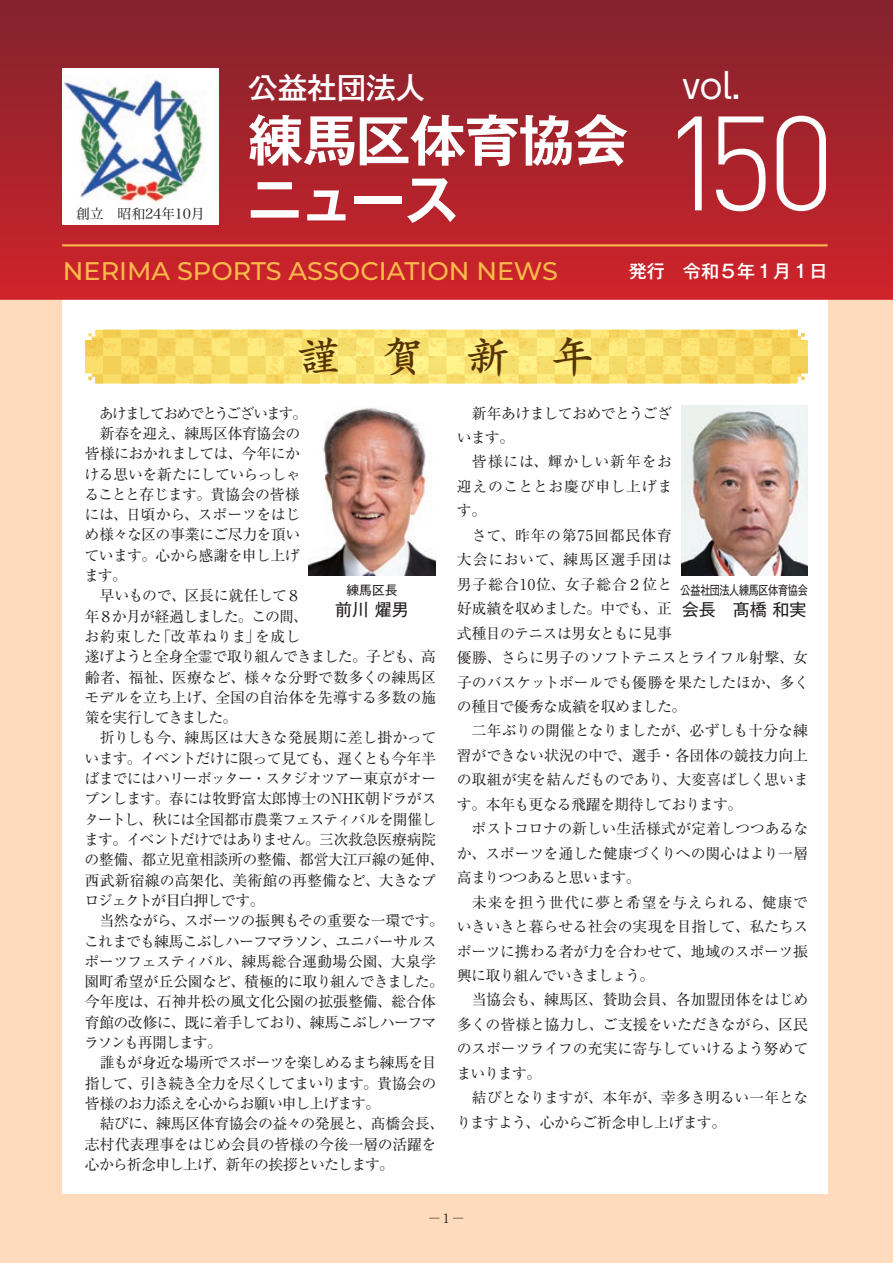
<style>
.page{position:relative;width:893px;height:1263px;background:#fddbbc}
.page>*{position:absolute;margin:0;border:0;box-sizing:border-box;transform-origin:0 0}
.t1{font:300 131.85px "DIN Pro";color:#fff}
.t2{font:700 55.35px/59.4px "Gothic MB101 Pr 6 N De";letter-spacing:-.02em;color:#fff}
.t3{font:42.45px "Greco Std DB";color:#563305}
.t4{font:34.05px "UD Shin Go Pr 6 N";color:#fff}
.t5{font:500 29.7px "Gothic MB101 Pr 6 N";letter-spacing:-.005em;color:#fff}
.t6{font:500 25.5px "Montserrat";color:#fcb94b}
.t7{font:500 18px "Gothic MB101 Pr 6 N";color:#fff}
.t8{font:16.95px "Gothic MB101 Pr 6 N";color:#231f20}
.t9{font:14.85px/24.5px "Ryumin Pr 6 N";letter-spacing:-.03em;color:#231f20;text-align:justify}
.t10{font:14.85px/24.5px "Ryumin Pr 6 N";letter-spacing:-.01em;color:#231f20}
.t11{font:14.85px "Ryumin Pr 6 N";letter-spacing:-.055em;color:#231f20}
.t12{font:14.85px "Ryumin Pr 6 N";letter-spacing:-.05em;color:#231f20}
.t13{font:14.85px "Ryumin Pr 6 N";letter-spacing:-.06em;color:#231f20}
.t14{font:14.85px "Ryumin Pr 6 N";letter-spacing:.005em;color:#231f20}
.t15{font:14.85px "Ryumin Pr 6 N";color:#231f20}
.t16{font:14.85px "Ryumin Pr 6 N";letter-spacing:.01em;color:#231f20}
.t17{font:14.85px "Ryumin Pr 6 N";letter-spacing:-.005em;color:#231f20}
.t18{font:14.85px "Ryumin Pr 6 N";letter-spacing:-.085em;color:#231f20}
.t19{font:14.85px "Ryumin Pr 6 N";letter-spacing:-.11em;color:#231f20}
.t20{font:14.85px "Ryumin Pr 6 N";letter-spacing:-.075em;color:#231f20}
.t21{font:14.85px "Ryumin Pr 6 N";letter-spacing:.035em;color:#231f20}
.t22{font:14.85px "Ryumin Pr 6 N";letter-spacing:-.065em;color:#231f20}
.t23{font:13.95px "Hiragino Serif Pr 6 N W3";letter-spacing:-.01em;color:#231f20}
.t24{font:12.75px "Gothic MB101 Pr 6 N";letter-spacing:-.025em;color:#231f20;scale:.79 1}
.t25{font:12.75px "Gothic MB101 Pr 6 N";letter-spacing:-.025em;color:#231f20}
.t26{font:300 10.2px "Ryumin Pr 6 N";color:#231f20}
.s1{font-size:14.1px}
.s2{font-weight:400;font-size:12.75px}
</style>
<div class="page">
<div style="left:62px;top:68px;width:766px;height:1126px;background:#fff"></div>
<svg style="left:0;top:0;width:893px;height:300px;background:#a8232b"></svg>
<svg style="left:85px;top:330px;width:723px;height:54px;background:#f8de6e"></svg>
<div style="left:62px;top:68px;width:157px;height:157px;background:#fff"></div>
<img style="left:64px;top:79px;width:142px;height:125px">
<hr style="left:62px;top:244px;width:766px;height:2px;background:#fcb94b">
<img style="left:308px;top:407px;width:128px;height:169px">
<img style="left:681px;top:405px;width:127px;height:171px">
<p class="t23" style="left:76px;top:202px;width:130px">創立　昭和24年10月</p>
<h3 class="t5" style="left:248px;top:63px;width:179px">公益社団法人</h3>
<h2 class="t2" style="left:247px;top:108px;width:383px">練馬区体育協会ニュース</h2>
<h3 class="t4" style="left:682px;top:58px;width:60px">vol.</h3>
<h1 class="t1" style="left:660px;top:61px;width:176px">150</h1>
<h3 class="t6" style="left:63px;top:253px;width:497px">NERIMA SPORTS ASSOCIATION NEWS</h3>
<p class="t7" style="left:629px;top:256px;width:200px">発行　令和５年１月１日</p>
<h3 class="t3" style="left:298px;top:327px;width:298px">謹　賀　新　年</h3>
<p class="t19" style="left:99px;top:401px;width:209px">あけましておめでとうございます。</p>
<p class="t9" style="left:100px;top:420px;width:202px">新春を迎え、練馬区体育協会の</p>
<p class="t9" style="left:85px;top:441px;width:217px">皆様におかれましては、今年にか</p>
<p class="t9" style="left:84px;top:461px;width:218px">ける思いを新たにしていらっしゃ</p>
<p class="t9" style="left:84px;top:481px;width:217px">ることと存じます。貴協会の皆様</p>
<p class="t9" style="left:84px;top:502px;width:217px">には、日頃から、スポーツをはじ</p>
<p class="t9" style="left:85px;top:522px;width:217px">め様々な区の事業にご尽力を頂い</p>
<p class="t9" style="left:85px;top:542px;width:217px">ています。心から感謝を申し上げ</p>
<p class="t9" style="left:84px;top:562px;width:44px">ます。</p>
<p class="t9" style="left:100px;top:583px;width:203px">早いもので、区長に就任して８</p>
<p class="t20" style="left:85px;top:604px;width:225px">年８か月が経過しました。この間、</p>
<p class="t21" style="left:85px;top:625px;width:217px">お約束した「改革ねりま」を成し</p>
<p class="t12" style="left:85px;top:645px;width:353px">遂げようと全身全霊で取り組んできました。子ども、高</p>
<p class="t14" style="left:85px;top:665px;width:353px">齢者、福祉、医療など、様々な分野で数多くの練馬区</p>
<p class="t9" style="left:85px;top:684px;width:353px">モデルを立ち上げ、全国の自治体を先導する多数の施</p>
<p class="t22" style="left:85px;top:706px;width:154px">策を実行してきました。</p>
<p class="t10" style="left:100px;top:725px;width:338px">折りしも今、練馬区は大きな発展期に差し掛かって</p>
<p class="t11" style="left:85px;top:746px;width:353px">います。イベントだけに限って見ても、遅くとも今年半</p>
<p class="t11" style="left:84px;top:767px;width:353px">ばまでにはハリーポッター・スタジオツアー東京がオー</p>
<p class="t9" style="left:84px;top:786px;width:354px">プンします。春には牧野富太郎博士のNHK朝ドラがス</p>
<p class="t13" style="left:84px;top:807px;width:354px">タートし、秋には全国都市農業フェスティバルを開催し</p>
<p class="t12" style="left:84px;top:828px;width:353px">ます。イベントだけではありません。三次救急医療病院</p>
<p class="t9" style="left:85px;top:847px;width:361px">の整備、都立児童相談所の整備、都営大江戸線の延伸、</p>
<p class="t15" style="left:85px;top:868px;width:353px">西武新宿線の高架化、美術館の再整備など、大きなプ</p>
<p class="t18" style="left:84px;top:889px;width:182px">ロジェクトが目<span class="s1">白</span>押しです。</p>
<p class="t9" style="left:99px;top:908px;width:346px">当然ながら、スポーツの振興もその重要な一環です。</p>
<p class="t13" style="left:84px;top:929px;width:354px">これまでも練馬こぶしハーフマラソン、ユニバーサルス</p>
<p class="t16" style="left:85px;top:950px;width:353px">ポーツフェスティバル、練馬総合運動場公園、大泉学</p>
<p class="t9" style="left:85px;top:968px;width:361px">園町希望が丘公園など、積極的に取り組んできました。</p>
<p class="t17" style="left:85px;top:990px;width:352px">今年度は、石神井松の風文化公園の拡張整備、総合体</p>
<p class="t11" style="left:85px;top:1010px;width:353px">育館の改修に、既に着手しており、練馬こぶしハーフマ</p>
<p class="t18" style="left:84px;top:1031px;width:139px">ラソンも再開します。</p>
<p class="t12" style="left:100px;top:1051px;width:339px">誰もが身近な場所でスポーツを楽しめるまち練馬を目</p>
<p class="t13" style="left:85px;top:1071px;width:353px">指して、引き続き全力を尽くしてまいります。貴協会の</p>
<p class="t12" style="left:85px;top:1092px;width:297px">皆様のお力添えを心からお願い申し上げます。</p>
<p class="t9" style="left:100px;top:1111px;width:346px">結びに、練馬区体育協会の益々の発展と、髙橋会長、</p>
<p class="t10" style="left:85px;top:1131px;width:353px">志村代表理事をはじめ会員の皆様の今後一層の活躍を</p>
<p class="t11" style="left:85px;top:1153px;width:311px">心から祈念申し上げ、新年の挨拶といたします。</p>
<p class="t25" style="left:347px;top:580px;width:53px">練馬区長</p>
<p class="t8" style="left:335px;top:596px;width:75px">前川 燿男</p>
<p class="t9" style="left:457px;top:400px;width:217px;text-indent:15px">新年あけましておめでとうございます。</p>
<p class="t9" style="left:457px;top:449px;width:217px;text-indent:15px">皆様には、輝かしい新年をお迎えのこととお慶び申し上げます。</p>
<p class="t10" style="left:457px;top:522px;width:354px;text-indent:15px">さて、昨年の第75回都民体育<br>大会において、練馬区選手団は<br>男子総合10位、女子総合２位と<br>好成績を収めました。中でも、正<br>式種目のテニスは男女ともに見事<br>優勝、さらに男子のソフトテニスとライフル射撃、女子のバスケットボールでも優勝を果たしたほか、多くの種目で優秀な成績を収めました。</p>
<p class="t9" style="left:457px;top:718px;width:353px;text-indent:15px">二年ぶりの開催となりましたが、必ずしも十分な練習ができない状況の中で、選手・各団体の競技力向上の取組が実を結んだものであり、大変喜ばしく思います。本年も更なる飛躍を期待しております。</p>
<p class="t9" style="left:457px;top:816px;width:353px;text-indent:15px">ポストコロナの新しい生活様式が定着しつつあるなか、スポーツを通した健康づくりへの関心はより一層高まりつつあると思います。</p>
<p class="t9" style="left:457px;top:889px;width:353px;text-indent:15px">未来を担う世代に夢と希望を与えられる、健康でいきいきと暮らせる社会の実現を目指して、私たちスポーツに携わる者が力を合わせて、地域のスポーツ振興に取り組んでいきましょう。</p>
<p class="t9" style="left:457px;top:987px;width:353px;text-indent:15px">当協会も、練馬区、賛助会員、各加盟団体をはじめ多くの皆様と協力し、ご支援をいただきながら、区民のスポーツライフの充実に寄与していけるよう努めてまいります。</p>
<p class="t9" style="left:456px;top:1085px;width:353px;text-indent:16px">結びとなりますが、本年が、幸多き明るい一年となりますよう、心からご祈念申し上げます。</p>
<p class="t24" style="left:681px;top:580px;width:162px">公益社団法人練馬区体育協会</p>
<p class="t8" style="left:682px;top:596px;width:126px">会長　髙橋 和実</p>
<p class="t26" style="left:429px;top:1210px;width:35px">―<span class="s2">1</span>―</p>
</div>
